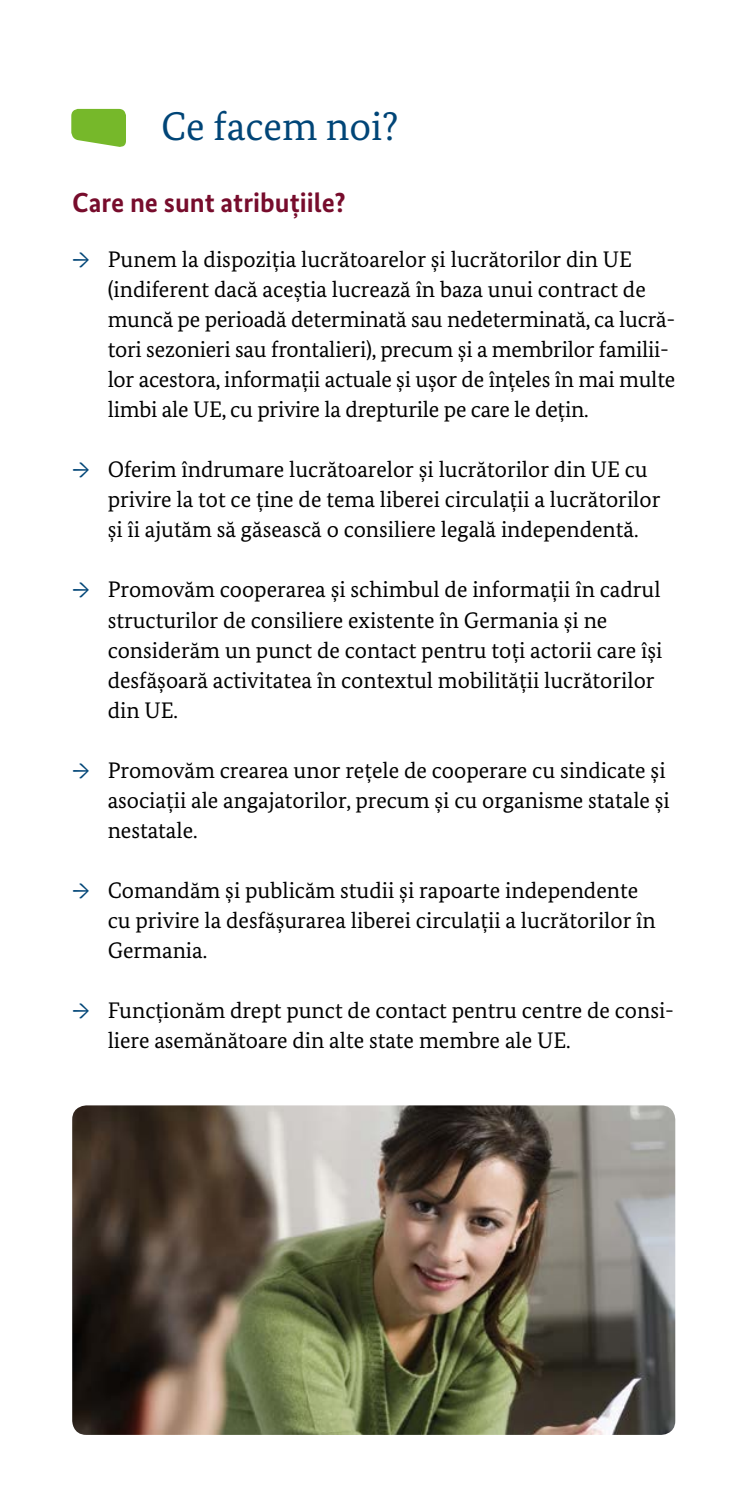
<style>
.page{position:relative;width:745px;height:1489px;background:#fff}
.page>*{position:absolute;margin:0;border:0;box-sizing:border-box;transform-origin:0 0}
.t1{font:40px "Bundes Serif";color:#004577}
.t2{font:700 27.5px "Bundes Sans";color:#770c2c}
.t3{font:22.5px/30px "Bundes Serif";color:#000}
.s1{color:#004577}
</style>
<div class="page">
<svg style="left:71px;top:109px;width:55px;height:38px;background:#85c042"></svg>
<img style="left:72px;top:1105px;width:602px;height:329px">
<h1 class="t1" style="left:161px;top:102px;width:238px">Ce facem noi?</h1>
<h2 class="t2" style="left:72px;top:186px;width:275px">Care ne sunt atribuțiile?</h2>
<p class="t3" style="left:108px;top:244px;width:568px;text-indent:-35px"><span class="s1">→</span> Punem la dispoziția lucrătoarelor și lucrătorilor din UE (indiferent dacă aceștia lucrează în baza unui contract de muncă pe perioadă determinată sau nedeterminată, ca lucră&shy;tori sezonieri sau frontalieri), precum și a membrilor familii&shy;lor acestora, informații actuale și ușor de înțeles în mai multe limbi ale UE, cu privire la drepturile pe care le dețin.</p>
<p class="t3" style="left:108px;top:454px;width:554px;text-indent:-35px"><span class="s1">→</span> Oferim îndrumare lucrătoarelor și lucrătorilor din UE cu privire la tot ce ține de tema liberei circulații a lucrătorilor și îi ajutăm să găsească o consiliere legală independentă.</p>
<p class="t3" style="left:108px;top:574px;width:556px;text-indent:-35px"><span class="s1">→</span> Promovăm cooperarea și schimbul de informații în cadrul structurilor de consiliere existente în Germania și ne considerăm un punct de contact pentru toți actorii care își desfășoară activitatea în contextul mobilității lucrătorilor din UE.</p>
<p class="t3" style="left:108px;top:754px;width:563px;text-indent:-35px"><span class="s1">→</span> Promovăm crearea unor rețele de cooperare cu sindicate și asociații ale angajatorilor, precum și cu organisme statale și nestatale.</p>
<p class="t3" style="left:108px;top:874px;width:549px;text-indent:-35px"><span class="s1">→</span> Comandăm și publicăm studii și rapoarte independente cu privire la desfășurarea liberei circulații a lucrătorilor în<br>Germania.</p>
<p class="t3" style="left:108px;top:994px;width:567px;text-indent:-35px"><span class="s1">→</span> Funcționăm drept punct de contact pentru centre de consi&shy;liere asemănătoare din alte state membre ale UE.</p>
</div>
